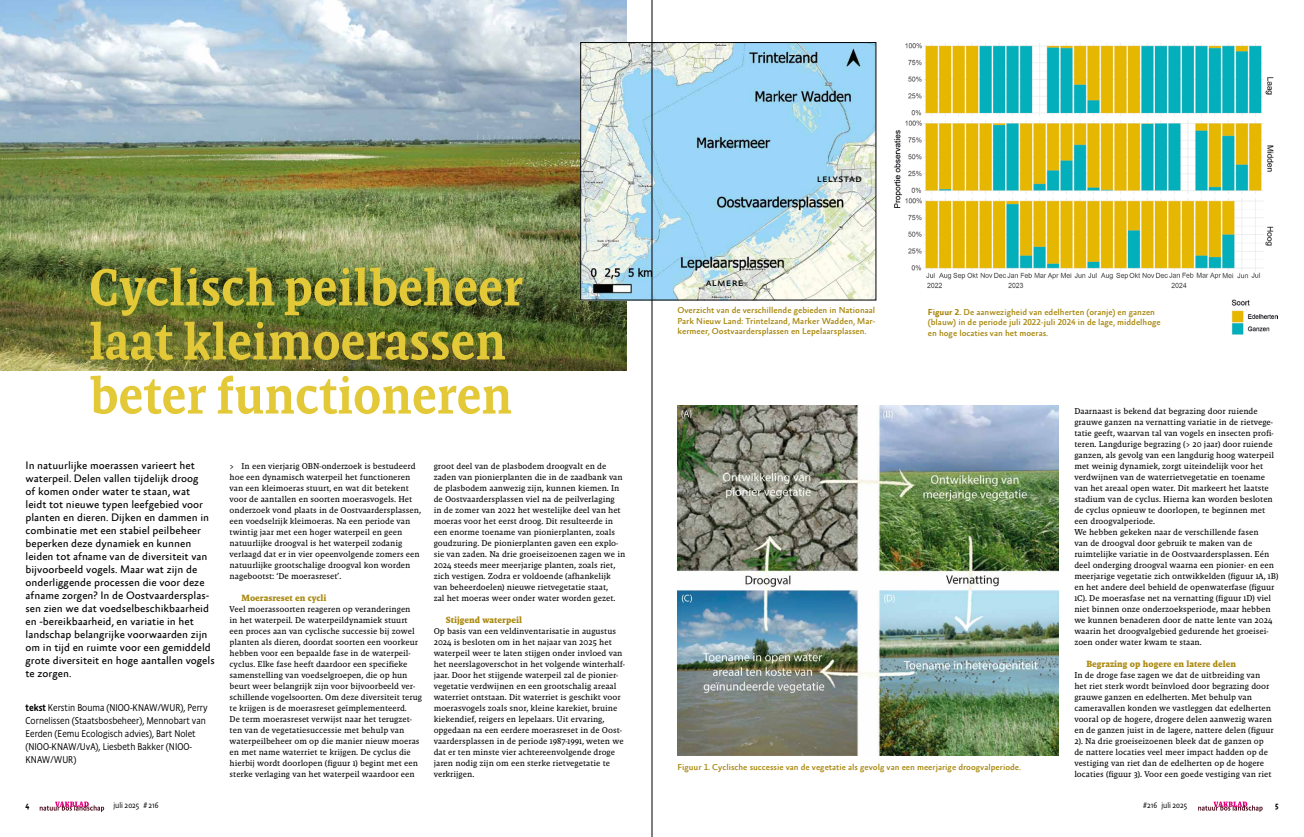
<style>
.page{position:relative;width:1304px;height:837px;background:#fff}
.page>*{position:absolute;margin:0;border:0;box-sizing:border-box;transform-origin:0 0}
.t1{font:500 53.1px/54px "Absara Headline Pro";letter-spacing:-.01em;color:#e3c938}
.t2{font:11px/13px "Absara Sans Offc Pro";color:#000}
.t3{font:11px "Absara Sans Sc Offc Pro";letter-spacing:.02em;color:#000}
.t4{font:300 10px/13px "Absara Sans Headline Pro";color:#000}
.t5{font:700 9.2px "Malaga OT";color:#aa8a12}
.t6{font:500 8.8px/10.5px "Absara Sans Offc Pro";color:#aa8a12}
.t7{font:8.6px/11px "Malaga OT";color:#000}
.t8{font:300 8.3px "Absara Sans Headline Pro";color:#000}
.t9{font:500 8.3px "Absara Sans Headline Pro";color:#000}
.s1{font-weight:500}
.s2{font-weight:700}
</style>
<div class="page">
<img style="left:0;top:0;width:626px;height:370px">
<img style="left:677px;top:405px;width:382px;height:349px">
<img style="left:894px;top:43px;width:380px;height:246px">
<img style="left:1231px;top:299px;width:47px;height:36px">
<img style="left:582px;top:44px;width:292px;height:254px">
<div style="left:580px;top:42px;width:296px;height:258px;border:1px solid #000"></div>
<svg style="left:40px;top:801px;width:64px;height:10px"></svg>
<svg style="left:1198px;top:801px;width:65px;height:10px"></svg>
<hr style="left:652px;top:0;width:1px;height:836px;background:#000">
<h1 class="t1" style="left:89px;top:260px;width:436px">Cyclisch peilbeheer laat kleimoerassen beter functioneren</h1>
<p class="t2" style="left:26px;top:459px;width:191px">In natuurlijke moerassen varieert het waterpeil. Delen vallen tijdelijk droog<br>of komen onder water te staan, wat<br>leidt tot nieuwe typen leefgebied voor planten en dieren. Dijken en dammen in combinatie met een stabiel peilbeheer beperken deze dynamiek en kunnen leiden tot afname van de diversiteit van bijvoorbeeld vogels. Maar wat zijn de onderliggende processen die voor deze afname zorgen? In de Oostvaardersplas&shy;sen zien we dat voedselbeschikbaarheid en -bereikbaarheid, en variatie in het landschap belangrijke voorwaarden zijn om in tijd en ruimte voor een gemiddeld grote diversiteit en hoge aantallen vogels te zorgen.</p>
<p class="t4" style="left:26px;top:701px;width:184px"><span class="s1">tekst</span> Kerstin Bouma (NIOO-KNAW/WUR), Perry Cornelissen (Staatsbosbeheer), Mennobart van Eerden (Eemu Ecologisch advies), Bart Nolet (NIOO-KNAW/UvA), Liesbeth Bakker (NIOO-KNAW/WUR)</p>
<p class="t7" style="left:230px;top:460px;width:193px">&gt; In een vierjarig OBN-onderzoek is bestudeerd hoe een dynamisch waterpeil het functioneren van een kleimoeras stuurt, en wat dit betekent voor de aantallen en soorten moerasvogels. Het onderzoek vond plaats in de Oostvaardersplassen, een voedselrijk kleimoeras. Na een periode van twintig jaar met een hoger waterpeil en geen natuurlijke droogval is het waterpeil zodanig verlaagd dat er in vier opeenvolgende zomers een natuurlijke grootschalige droogval kon worden nagebootst: ‘De moerasreset’.</p>
<p class="t5" style="left:242px;top:592px;width:86px">Moerasreset en cycli</p>
<p class="t7" style="left:230px;top:603px;width:194px">Veel moerassoorten reageren op veranderingen<br>in het waterpeil. De waterpeildynamiek stuurt een proces aan van cyclische successie bij zowel planten als dieren, doordat soorten een voorkeur hebben voor een bepaalde fase in de waterpeil&shy;cyclus. Elke fase heeft daardoor een specifieke samenstelling van voedselgroepen, die op hun beurt weer belangrijk zijn voor bijvoorbeeld ver&shy;schillende vogelsoorten. Om deze diversiteit terug te krijgen is de moerasreset geïmplementeerd.<br>De term moerasreset verwijst naar het terugzet&shy;ten van de vegetatiesuccessie met behulp van waterpeilbeheer om op die manier nieuw moeras en met name waterriet te krijgen. De cyclus die hierbij wordt doorlopen (figuur 1) begint met een sterke verlaging van het waterpeil waardoor een</p>
<p class="t7" style="left:434px;top:460px;width:193px">groot deel van de plasbodem droogvalt en de zaden van pionierplanten die in de zaadbank van de plasbodem aanwezig zijn, kunnen kiemen. In de Oostvaardersplassen viel na de peilverlaging<br>in de zomer van 2022 het westelijke deel van het moeras voor het eerst droog. Dit resulteerde in een enorme toename van pionierplanten, zoals goudzuring. De pionierplanten gaven een explo&shy;sie van zaden. Na drie groeiseizoenen zagen we in 2024 steeds meer meerjarige planten, zoals riet, zich vestigen. Zodra er voldoende (afhankelijk van beheerdoelen) nieuwe rietvegetatie staat,<br>zal het moeras weer onder water worden gezet.</p>
<p class="t5" style="left:446px;top:614px;width:78px">Stijgend waterpeil</p>
<p class="t7" style="left:434px;top:625px;width:193px">Op basis van een veldinventarisatie in augustus 2024 is besloten om in het najaar van 2025 het waterpeil weer te laten stijgen onder invloed van het neerslagoverschot in het volgende winterhalf&shy;jaar. Door het stijgende waterpeil zal de pionier&shy;vegetatie verdwijnen en een grootschalig areaal waterriet ontstaan. Dit waterriet is geschikt voor moerasvogels zoals snor, kleine karekiet, bruine kiekendief, reigers en lepelaars. Uit ervaring, opgedaan na een eerdere moerasreset in de Oost&shy;vaardersplassen in de periode 1987-1991, weten we dat er ten minste vier achtereenvolgende droge jaren nodig zijn om een sterke rietvegetatie te verkrijgen.</p>
<p class="t3" style="left:706px;top:276px;width:39px">almere</p>
<p class="t3" style="left:817px;top:172px;width:47px">lelystad</p>
<p class="t6" style="left:677px;top:305px;width:199px;text-align:justify">Overzicht van de verschillende gebieden in Nationaal Park Nieuw Land: Trintelzand, Marker Wadden, Mar&shy;kermeer, Oostvaardersplassen en Lepelaarsplassen.</p>
<p class="t6" style="left:928px;top:307px;width:234px"><span class="s2">Figuur 2.</span> De aanwezigheid van edelherten (oranje) en ganzen (blauw) in de periode juli 2022-juli 2024 in de lage, middelhoge en hoge locaties van het moeras.</p>
<p class="t6" style="left:677px;top:762px;width:345px">Figuur 1. Cyclische successie van de vegetatie als gevolg van een meerjarige droogvalperiode.</p>
<p class="t7" style="left:1074px;top:405px;width:205px">Daarnaast is bekend dat begrazing door ruiende grauwe ganzen na vernatting variatie in de rietvege&shy;tatie geeft, waarvan tal van vogels en insecten profi&shy;teren. Langdurige begrazing (&gt; 20 jaar) door ruiende ganzen, als gevolg van een langdurig hoog waterpeil met weinig dynamiek, zorgt uiteindelijk voor het verdwijnen van de waterrietvegetatie en toename van het areaal open water. Dit markeert het laatste stadium van de cyclus. Hierna kan worden besloten de cyclus opnieuw te doorlopen, te beginnen met een droogvalperiode.<br>We hebben gekeken naar de verschillende fasen<br>van de droogval door gebruik te maken van de ruimtelijke variatie in de Oostvaardersplassen. Eén deel onderging droogval waarna een pionier- en een meerjarige vegetatie zich ontwikkelden (figuur 1A, 1B) en het andere deel behield de openwaterfase (figuur 1C). De moerasfase net na vernatting (figuur 1D) viel niet binnen onze onderzoeksperiode, maar hebben we kunnen benaderen door de natte lente van 2024 waarin het droogvalgebied gedurende het groeisei&shy;zoen onder water kwam te staan.</p>
<p class="t5" style="left:1086px;top:658px;width:151px">Begrazing op hogere en latere delen</p>
<p class="t7" style="left:1074px;top:669px;width:201px">In de droge fase zagen we dat de uitbreiding van het riet sterk wordt beïnvloed door begrazing door grauwe ganzen en edelherten. Met behulp van cameravallen konden we vastleggen dat edelherten vooral op de hogere, drogere delen aanwezig waren en de ganzen juist in de lagere, nattere delen (figuur 2). Na drie groeiseizoenen bleek dat de ganzen op de nattere locaties veel meer impact hadden op de vestiging van riet dan de edelherten op de hogere locaties (figuur 3). Voor een goede vestiging van riet</p>
<p class="t9" style="left:26px;top:799px;width:5px">4</p>
<p class="t8" style="left:113px;top:799px;width:47px">juli 2025 # 216</p>
<p class="t8" style="left:1143px;top:799px;width:46px">#216 juli 2025</p>
<p class="t9" style="left:1275px;top:799px;width:5px">5</p>
</div>
